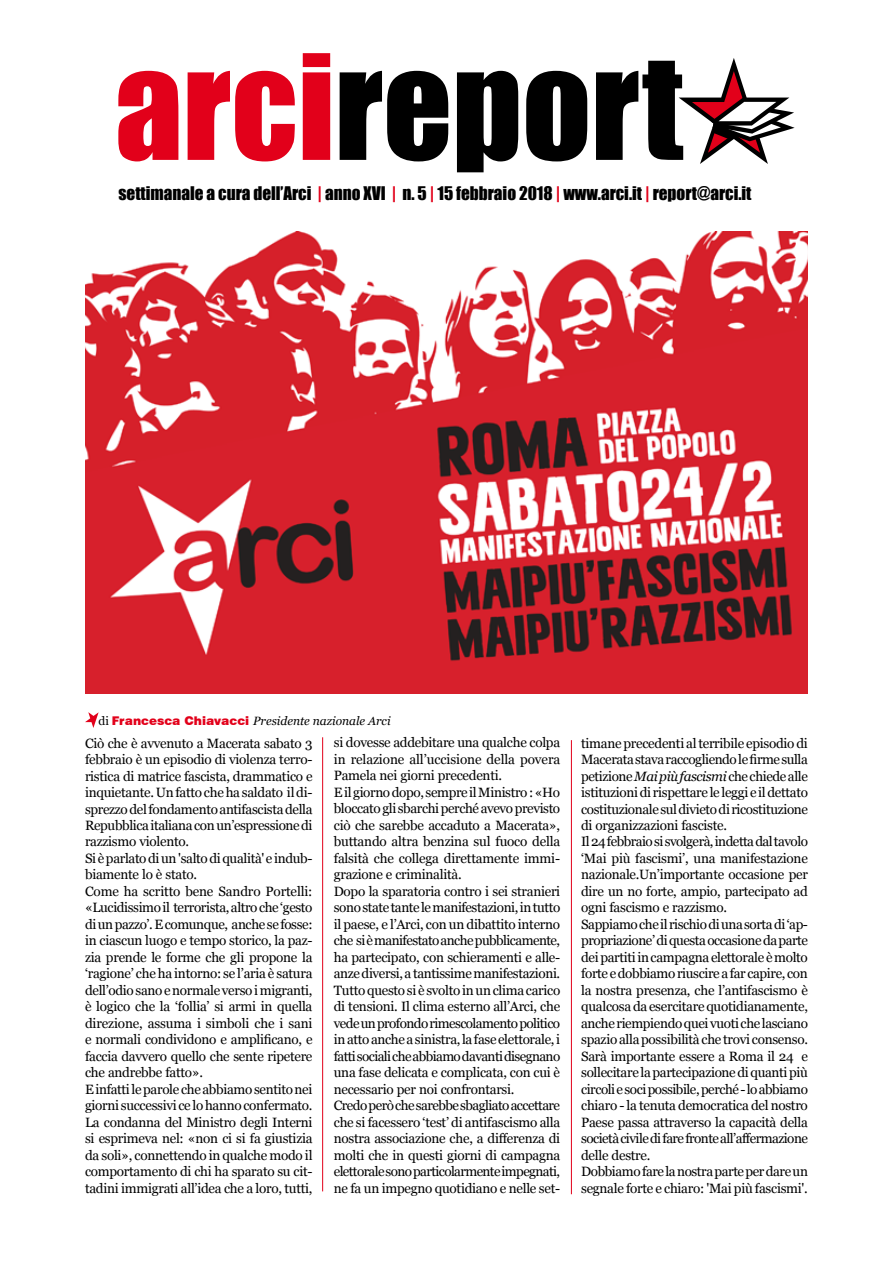
<style>
.page{position:relative;width:893px;height:1263px;background:#fff}
.page>*{position:absolute;margin:0;border:0;box-sizing:border-box;transform-origin:0 0}
.t1{font:135px "Impact";color:#000}
.t2{font:17.25px "Impact";color:#000}
.t3{font:13.5px/16.5px "Georgia";letter-spacing:-.02em;color:#000}
.t4{font:italic 12px "Georgia";color:#000}
.s1{color:#e2001a}
.s2{font-style:normal}
.s3{font-family:"Swiss 721 BT";font-weight:900;font-style:normal;color:#e2001a}
.s4{font-style:italic}
</style>
<div class="page">
<svg style="left:679px;top:58px;width:116px;height:106px"></svg>
<svg style="left:85px;top:712px;width:14px;height:16px"></svg>
<img style="left:85px;top:231px;width:723px;height:463px">
<hr style="left:322px;top:737px;width:1px;height:454px;background:#e2001a">
<hr style="left:571px;top:740px;width:1px;height:454px;background:#e2001a">
<h1 class="t1" style="left:115px;top:2px;width:570px"><span class="s1">arci</span>report</h1>
<p class="t2" style="left:118px;top:179px;width:634px">settimanale a cura dell’Arci <span class="s1">|</span> anno XVI <span class="s1">|</span> n. 5 <span class="s1">|</span> 15 febbraio 2018 <span class="s1">|</span> www.arci.it <span class="s1">|</span> report@arci.it</p>
<p class="t4" style="left:99px;top:713px;width:294px"><span class="s2">di</span> <span class="s3">Francesca Chiavacci</span> Presidente nazionale Arci</p>
<p class="t3" style="left:85px;top:735px;width:229px">Ciò che è avvenuto a Macerata sabato 3 febbraio è un episodio di violenza terro&shy;ristica di matrice fascista, drammatico e inquietante. Un fatto che ha saldato il di&shy;sprezzo del fondamento antifascista della Repubblica italiana con un’espressione di razzismo violento.<br>Si è parlato di un 'salto di qualità' e indub&shy;biamente lo è stato.<br>Come ha scritto bene Sandro Portelli: «Lucidissimo il terrorista, altro che ‘gesto di un pazzo’. E comunque, anche se fosse: in ciascun luogo e tempo storico, la paz&shy;zia prende le forme che gli propone la ‘ragione’ che ha intorno: se l’aria è satura dell’odio sano e normale verso i migranti, è logico che la ‘follia’ si armi in quella direzione, assuma i simboli che i sani e normali condividono e amplificano, e faccia davvero quello che sente ripetere che andrebbe fatto».<br>E infatti le parole che abbiamo sentito nei giorni successivi ce lo hanno confermato.<br>La condanna del Ministro degli Interni si esprimeva nel: «non ci si fa giustizia da soli», connettendo in qualche modo il comportamento di chi ha sparato su cit&shy;tadini immigrati all’idea che a loro, tutti,</p>
<p class="t3" style="left:334px;top:735px;width:228px">si dovesse addebitare una qualche colpa in relazione all’uccisione della povera Pamela nei giorni precedenti.<br>E il giorno dopo, sempre il Ministro : «Ho bloccato gli sbarchi perché avevo previsto ciò che sarebbe accaduto a Macerata», buttando altra benzina sul fuoco della falsità che collega direttamente immi&shy;grazione e criminalità.<br>Dopo la sparatoria contro i sei stranieri sono state tante le manifestazioni, in tutto il paese, e l’Arci, con un dibattito interno che si è manifestato anche pubblicamente, ha partecipato, con schieramenti e alle&shy;anze diversi, a tantissime manifestazioni.<br>Tutto questo si è svolto in un clima carico di tensioni. Il clima esterno all’Arci, che vede un profondo rimescolamento politico in atto anche a sinistra, la fase elettorale, i fatti sociali che abbiamo davanti disegnano una fase delicata e complicata, con cui è necessario per noi confrontarsi.<br>Credo però che sarebbe sbagliato accettare che si facessero ‘test’ di antifascismo alla nostra associazione che, a differenza di molti che in questi giorni di campagna elettorale sono particolarmente impegnati, ne fa un impegno quotidiano e nelle set-</p>
<p class="t3" style="left:581px;top:735px;width:228px">timane precedenti al terribile episodio di Macerata stava raccogliendo le firme sulla petizione <span class="s4">Mai più fascismi</span> che chiede alle istituzioni di rispettare le leggi e il dettato costituzionale sul divieto di ricostituzione di organizzazioni fasciste.<br>Il 24 febbraio si svolgerà, indetta dal tavolo ‘Mai più fascismi’, una manifestazione nazionale.Un’importante occasione per dire un no forte, ampio, partecipato ad ogni fascismo e razzismo.<br>Sappiamo che il rischio di una sorta di ‘ap&shy;propriazione’ di questa occasione da parte dei partiti in campagna elettorale è molto forte e dobbiamo riuscire a far capire, con la nostra presenza, che l’antifascismo è qualcosa da esercitare quotidianamente, anche riempiendo quei vuoti che lasciano spazio alla possibilità che trovi consenso.<br>Sarà importante essere a Roma il 24 e sollecitare la partecipazione di quanti più circoli e soci possibile, perché - lo abbiamo chiaro - la tenuta democratica del nostro Paese passa attraverso la capacità della società civile di fare fronte all’affermazione delle destre.<br>Dobbiamo fare la nostra parte per dare un segnale forte e chiaro: 'Mai più fascismi'.</p>
</div>
